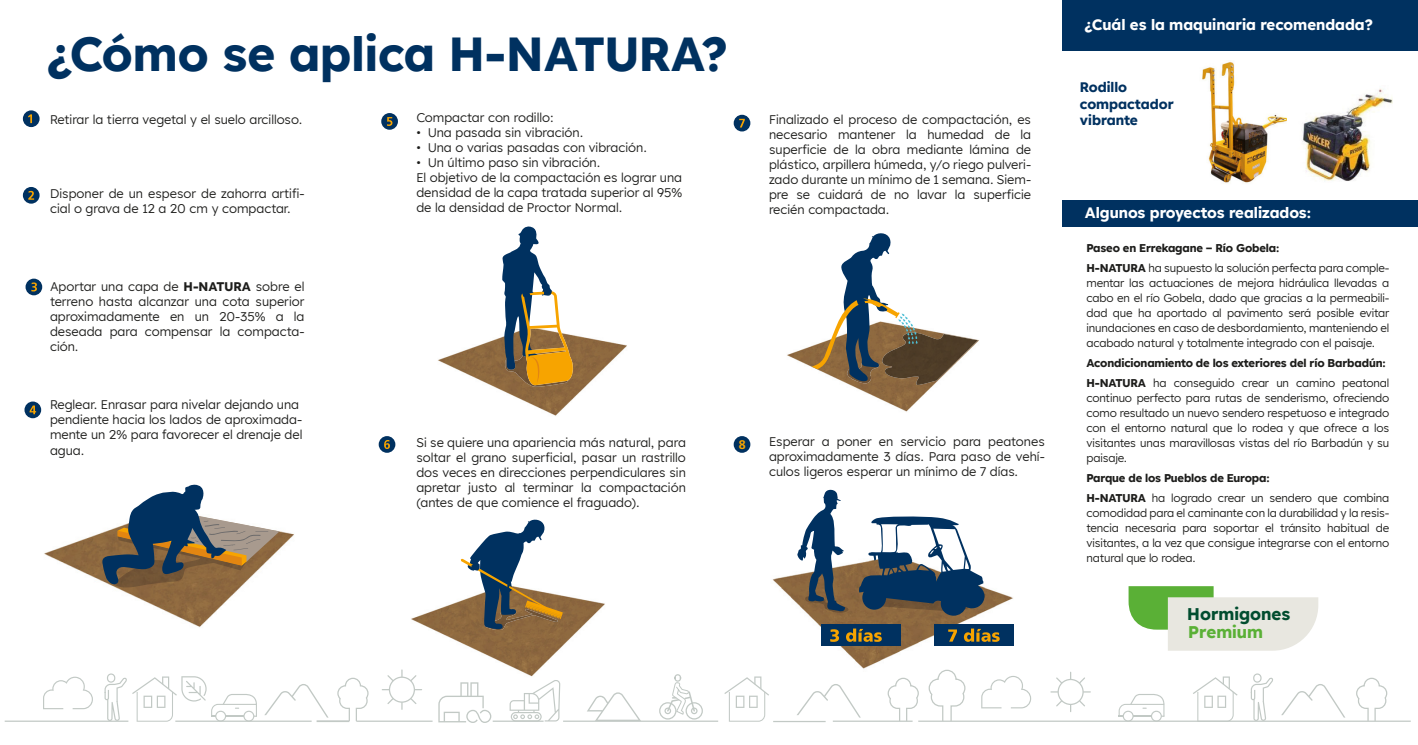
<style>
.page{position:relative;width:1418px;height:745px;background:#fff}
.page>*{position:absolute;margin:0;border:0;box-sizing:border-box;transform-origin:0 0}
.t1{font:700 47.62px "Lexend HM";color:#003160}
.t2{font:700 16.88px "Lexend HM";color:#014d2f}
.t3{font:700 16.88px "Lexend HM";color:#5ab036}
.t4{font:700 15px "Lexend HM";color:#fff}
.t5{font:700 13.75px/16.5px "Lexend HM";color:#003160}
.t6{font:12.5px/15px "Lexend HM";color:#1d1d1b;text-align:justify}
.t7{font:700 12.5px "Frutiger";color:#f7a400}
.t8{font:11.25px/15px "Lexend HM";letter-spacing:-.015em;color:#1d1d1b;text-align:justify}
.t9{font:700 11.25px/20px "Lexend HM";letter-spacing:-.015em;color:#1d1d1b}
.s1{font-weight:700}
.s2{font-weight:400}
</style>
<div class="page">
<div style="left:733px;top:436px;width:17px;height:16px;background:#003160;border-radius:50%"></div>
<img style="left:407px;top:595px;width:198px;height:91px">
<svg style="left:459px;top:519px;width:104px;height:110px"></svg>
<svg style="left:381px;top:113px;width:17px;height:17px"></svg>
<svg style="left:387px;top:117px;width:5px;height:9px"></svg>
<img style="left:787px;top:328px;width:192px;height:84px">
<img style="left:880px;top:332px;width:97px;height:52px">
<img style="left:846px;top:381px;width:34px;height:2px">
<svg style="left:811px;top:233px;width:106px;height:148px"></svg>
<div style="left:379px;top:436px;width:16px;height:16px;background:#003160;border-radius:50%"></div>
<svg style="left:384px;top:440px;width:6px;height:8px"></svg>
<div style="left:23px;top:110px;width:17px;height:17px;background:#003160;border-radius:50%"></div>
<svg style="left:28px;top:114px;width:4px;height:9px"></svg>
<img style="left:44px;top:531px;width:250px;height:96px">
<img style="left:113px;top:584px;width:133px;height:3px">
<svg style="left:102px;top:484px;width:177px;height:100px"></svg>
<div style="left:26px;top:278px;width:16px;height:17px;background:#003160;border-radius:50%"></div>
<svg style="left:31px;top:282px;width:6px;height:9px"></svg>
<img style="left:772px;top:563px;width:242px;height:106px">
<svg style="left:858px;top:516px;width:126px;height:99px"></svg>
<img style="left:803px;top:595px;width:48px;height:17px">
<svg style="left:797px;top:489px;width:48px;height:122px"></svg>
<div style="left:934px;top:623px;width:79px;height:22px;background:#003160"></div>
<div style="left:821px;top:623px;width:80px;height:22px;background:#003160"></div>
<svg style="left:830px;top:628px;width:51px;height:13px"></svg>
<svg style="left:948px;top:628px;width:51px;height:13px"></svg>
<svg style="left:733px;top:115px;width:17px;height:16px"></svg>
<svg style="left:739px;top:119px;width:5px;height:8px"></svg>
<div style="left:23px;top:187px;width:17px;height:16px;background:#003160;border-radius:50%"></div>
<svg style="left:28px;top:191px;width:6px;height:9px"></svg>
<div style="left:1062px;top:200px;width:355px;height:26px;background:#003160"></div>
<div style="left:24px;top:401px;width:17px;height:17px;background:#003160;border-radius:50%"></div>
<img style="left:438px;top:335px;width:189px;height:81px">
<svg style="left:502px;top:226px;width:71px;height:160px"></svg>
<svg style="left:30px;top:405px;width:6px;height:9px"></svg>
<img style="left:1202px;top:60px;width:85px;height:123px">
<img style="left:1302px;top:88px;width:90px;height:93px">
<div style="left:1062px;top:0;width:355px;height:51px;background:#003160"></div>
<svg style="left:1128px;top:586px;width:190px;height:64px"></svg>
<svg style="left:43px;top:676px;width:50px;height:32px"></svg>
<svg style="left:981px;top:676px;width:50px;height:32px"></svg>
<svg style="left:1118px;top:694px;width:46px;height:26px"></svg>
<svg style="left:104px;top:673px;width:153px;height:48px"></svg>
<svg style="left:1250px;top:673px;width:23px;height:47px"></svg>
<hr style="left:5px;top:720px;width:123px;height:1px;background:#c2c9c5">
<svg style="left:724px;top:676px;width:45px;height:45px"></svg>
<svg style="left:1193px;top:676px;width:44px;height:44px"></svg>
<hr style="left:563px;top:720px;width:155px;height:1px;background:#c2c9c5">
<hr style="left:175px;top:720px;width:137px;height:1px;background:#c2c9c5">
<hr style="left:356px;top:720px;width:76px;height:1px;background:#c2c9c5">
<hr style="left:492px;top:720px;width:51px;height:1px;background:#c2c9c5">
<hr style="left:316px;top:719px;width:33px;height:2px;background:#c2c9c5">
<svg style="left:264px;top:684px;width:64px;height:33px"></svg>
<svg style="left:1281px;top:684px;width:64px;height:33px"></svg>
<svg style="left:587px;top:692px;width:53px;height:28px"></svg>
<svg style="left:337px;top:677px;width:32px;height:44px"></svg>
<hr style="left:918px;top:720px;width:492px;height:1px;background:#c2c9c5">
<hr style="left:773px;top:720px;width:52px;height:1px;background:#c2c9c5">
<hr style="left:832px;top:720px;width:80px;height:1px;background:#c2c9c5">
<svg style="left:797px;top:684px;width:63px;height:33px"></svg>
<svg style="left:887px;top:677px;width:32px;height:44px"></svg>
<svg style="left:1355px;top:677px;width:32px;height:44px"></svg>
<svg style="left:928px;top:668px;width:38px;height:53px"></svg>
<svg style="left:438px;top:681px;width:53px;height:41px"></svg>
<svg style="left:509px;top:679px;width:51px;height:42px"></svg>
<div style="left:389px;top:676px;width:26px;height:26px;border:1px solid #c2c9c5;border-radius:50%"></div>
<svg style="left:409px;top:673px;width:8px;height:8px"></svg>
<svg style="left:409px;top:696px;width:8px;height:8px"></svg>
<svg style="left:387px;top:696px;width:7px;height:8px"></svg>
<svg style="left:387px;top:675px;width:7px;height:6px"></svg>
<div style="left:1057px;top:678px;width:26px;height:26px;border:1px solid #c2c9c5;border-radius:50%"></div>
<svg style="left:1077px;top:677px;width:8px;height:7px"></svg>
<svg style="left:1077px;top:698px;width:8px;height:9px"></svg>
<svg style="left:1056px;top:698px;width:7px;height:9px"></svg>
<svg style="left:1056px;top:677px;width:7px;height:7px"></svg>
<div style="left:659px;top:701px;width:17px;height:18px;border:1px solid #c2c9c5;border-radius:50%"></div>
<div style="left:664px;top:707px;width:7px;height:6px;border:1px solid #c2c9c5;border-radius:50%"></div>
<div style="left:685px;top:701px;width:18px;height:18px;border:1px solid #c2c9c5;border-radius:50%"></div>
<div style="left:674px;top:673px;width:7px;height:8px;border:1px solid #c2c9c5;border-radius:3px"></div>
<svg style="left:666px;top:681px;width:31px;height:34px"></svg>
<h1 class="t1" style="left:48px;top:14px;width:680px">¿Cómo se aplica H-NATURA?</h1>
<p class="t6" style="left:50px;top:111px;width:254px">Retirar la tierra vegetal y el suelo arcilloso.</p>
<p class="t6" style="left:416px;top:109px;width:139px">Compactar con rodillo:</p>
<p class="t6" style="left:416px;top:124px;width:168px">• Una pasada sin vibración.</p>
<p class="t6" style="left:416px;top:139px;width:232px">• Una o varias pasadas con vibración.</p>
<p class="t6" style="left:416px;top:154px;width:267px;text-align:left">• Un último paso sin vibración.<br>El objetivo de la compactación es lograr una densidad de la capa tratada superior al 95% de la densidad de Proctor Normal.</p>
<p class="t6" style="left:50px;top:185px;width:256px">Disponer de un espesor de zahorra artifi&shy;cial o grava de 12 a 20 cm y compactar.</p>
<p class="t6" style="left:769px;top:111px;width:264px">Finalizado el proceso de compactación, es necesario mantener la humedad de la superficie de la obra mediante lámina de plástico, arpillera húmeda, y/o riego pulveri&shy;zado durante un mínimo de 1 semana. Siem&shy;pre se cuidará de no lavar la superficie recién compactada.</p>
<p class="t6" style="left:50px;top:278px;width:256px">Aportar una capa de <span class="s1">H-NATURA</span> sobre el terreno hasta alcanzar una cota superior aproximadamente en un 20-35% a la deseada para compensar la compacta&shy;ción.</p>
<p class="t6" style="left:50px;top:396px;width:254px;text-align:left">Reglear. Enrasar para nivelar dejando una pendiente hacia los lados de aproximada&shy;mente un 2% para favorecer el drenaje del agua.</p>
<p class="t6" style="left:416px;top:434px;width:271px">Si se quiere una apariencia más natural, para soltar el grano superficial, pasar un rastrillo dos veces en direcciones perpendiculares sin apretar justo al terminar la compactación (antes de que comience el fraguado).</p>
<p class="t7" style="left:738px;top:437px;width:8px">8</p>
<p class="t6" style="left:769px;top:433px;width:277px">Esperar a poner en servicio para peatones aproximadamente 3 días. Para paso de vehí&shy;culos ligeros esperar un mínimo de 7 días.</p>
<p class="t4" style="left:1084px;top:13px;width:289px">¿Cuál es la maquinaria recomendada?</p>
<p class="t5" style="left:1079px;top:78px;width:96px">Rodillo compactador vibrante</p>
<p class="t4" style="left:1084px;top:200px;width:228px">Algunos proyectos realizados:</p>
<p class="t8" style="left:1086px;top:237px;width:304px;line-height:20px"><span class="s1">Paseo en Errekagane – Río Gobela:<br>H-NATURA</span> ha supuesto la solución perfecta para comple-</p>
<p class="t8" style="left:1086px;top:274px;width:304px">mentar las actuaciones de mejora hidráulica llevadas a cabo en el río Gobela, dado que gracias a la permeabili&shy;dad que ha aportado al pavimento será posible evitar inundaciones en caso de desbordamiento, manteniendo el acabado natural y totalmente integrado con el paisaje.</p>
<p class="t9" style="left:1086px;top:352px;width:304px">Acondicionamiento de los exteriores del río Barbadún:<br>H-NATURA <span class="s2">ha conseguido crear un camino peatonal</span></p>
<p class="t8" style="left:1086px;top:389px;width:304px">continuo perfecto para rutas de senderismo, ofreciendo como resultado un nuevo sendero respetuoso e integrado con el entorno natural que lo rodea y que ofrece a los visitantes unas maravillosas vistas del río Barbadún y su paisaje.</p>
<p class="t9" style="left:1086px;top:467px;width:304px">Parque de los Pueblos de Europa:<br>H-NATURA <span class="s2">ha logrado crear un sendero que combina</span></p>
<p class="t8" style="left:1086px;top:504px;width:304px">comodidad para el caminante con la durabilidad y la resis&shy;tencia necesaria para soportar el tránsito habitual de visitantes, a la vez que consigue integrarse con el entorno natural que lo rodea.</p>
<h2 class="t2" style="left:1187px;top:599px;width:105px">Hormigones</h2>
<h2 class="t3" style="left:1188px;top:617px;width:76px">Premium</h2>
</div>
